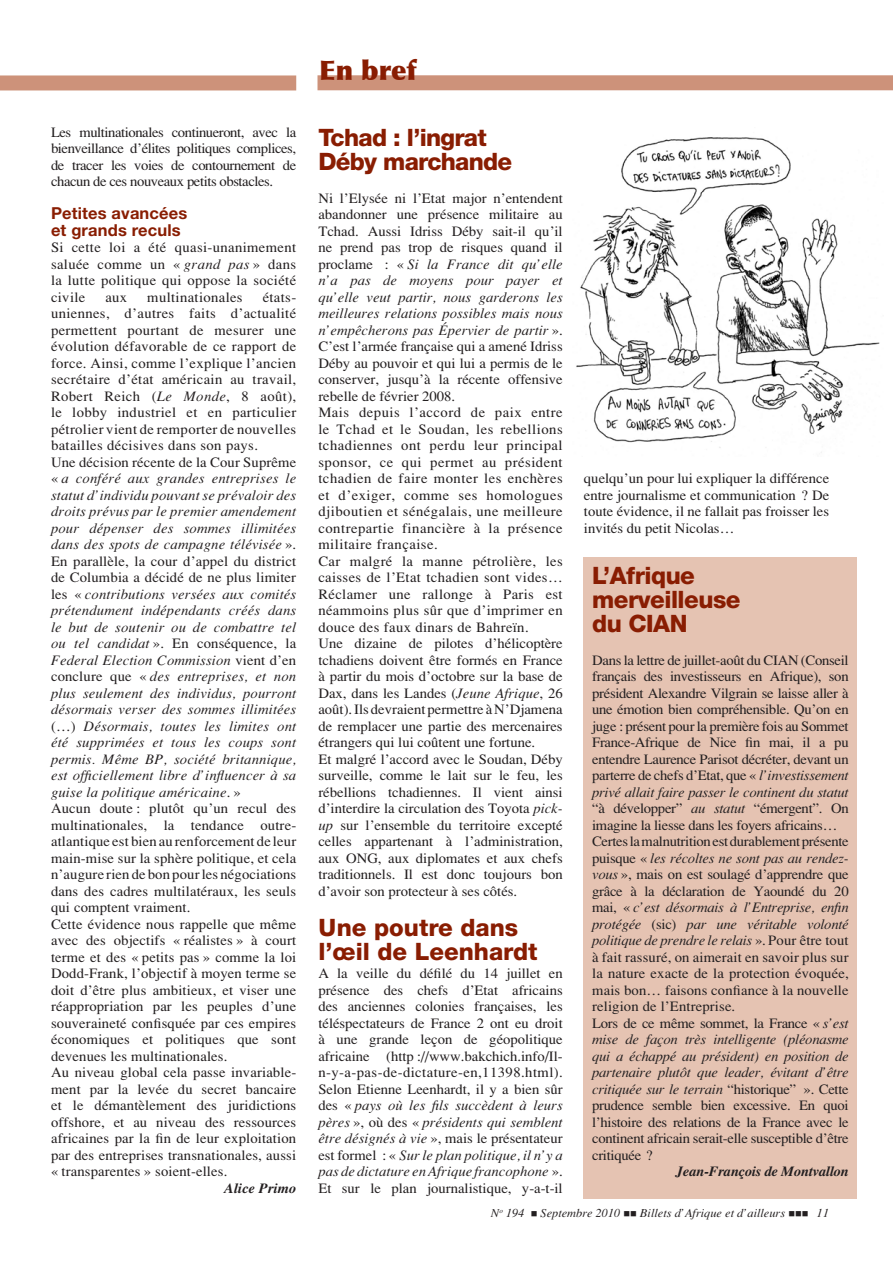
<style>
.page{position:relative;width:893px;height:1263px;background:#fff}
.page>*{position:absolute;margin:0;border:0;box-sizing:border-box;transform-origin:0 0}
.t1{font:900 27px "Optima";color:#891d02}
.t2{font:800 24px/24px "Helvetica Neue";letter-spacing:-.02em;color:#891d02}
.t3{font:800 24px/24px "Helvetica Neue";color:#891d02}
.t4{font:700 16.5px/16.5px "Helvetica Neue";letter-spacing:.01em;color:#891d02}
.t5{font:14.25px/16.5px "Tim Roma Fine";letter-spacing:.01em;color:#231f20;text-align:justify}
.t6{font:14.25px/16.5px "Tim Ital Fine";color:#231f20;text-align:justify}
.t7{font:14.25px/16.5px "Tim Roma Fine";letter-spacing:-.02em;color:#231f20}
.t8{font:14.25px "Tim Ital Fine";letter-spacing:-.02em;color:#231f20}
.t9{font:14.25px "Tim Boit Fine";letter-spacing:-.02em;color:#231f20}
.t10{font:14.25px "Tim Boit Fine";color:#231f20}
.t11{font:12px "Tim Ital Fine";color:#231f20}
.s1{font-family:"Tim Ital Fine"}
.s2{font-family:"Tim Roma Fine"}
</style>
<div class="page">
<div style="left:0;top:75px;width:296px;height:15px;background:#cd927a"></div>
<div style="left:317px;top:75px;width:576px;height:15px;background:#cd927a"></div>
<img style="left:576px;top:137px;width:304px;height:316px">
<div style="left:584px;top:557px;width:273px;height:642px;background:#e5c3b2"></div>
<p class="t5" style="left:51px;top:123px;width:247px">Les multinationales continueront, avec la bienveillance d’élites politiques complices, de tracer les voies de contournement de chacun de ces nouveaux petits obstacles.</p>
<p class="t4" style="left:51px;top:205px;width:138px">Petites avancées et grands reculs</p>
<p class="t5" style="left:51px;top:239px;width:247px">Si cette loi a été quasi-unanimement saluée comme un «<span class="s1">grand pas</span>» dans la lutte politique qui oppose la société civile</p>
<p class="t5" style="left:105px;top:288px;width:23px">aux</p>
<p class="t5" style="left:147px;top:288px;width:97px">multinationales</p>
<p class="t5" style="left:51px;top:288px;width:247px;text-align:left;text-indent:212px">états&shy;uniennes, d’autres faits d’actualité permettent pourtant de mesurer une évolution défavorable de ce rapport de force. Ainsi, comme l’explique l’ancien secrétaire d’état américain au travail, Robert Reich (<span class="s1">Le Monde</span>, 8 août), le lobby industriel et en particulier pétrolier vient de remporter de nouvelles batailles décisives dans son pays.<br>Une décision récente de la Cour Suprême</p>
<p class="t6" style="left:51px;top:470px;width:247px"><span class="s2">«</span>a conféré aux grandes entreprises le statut d’individu pouvant se prévaloir des droits prévus par le premier amendement pour dépenser des sommes illimitées dans des spots de campagne télévisée<span class="s2">».</span></p>
<p class="t5" style="left:51px;top:552px;width:247px">En parallèle, la cour d’appel du district de Columbia a décidé de ne plus limiter</p>
<p class="t6" style="left:51px;top:585px;width:247px"><span class="s2">les «</span>contributions versées aux comités prétendument indépendants créés dans le but de soutenir ou de combattre tel</p>
<p class="t5" style="left:51px;top:635px;width:247px"><span class="s1">ou tel candidat</span>». En conséquence, la</p>
<p class="t6" style="left:51px;top:651px;width:247px">Federal Election Commission <span class="s2">vient d’en conclure que «</span>des entreprises, et non plus seulement des individus, pourront désormais verser des sommes illimitées <span class="s2">(…)</span> Désormais, toutes les limites ont été supprimées et tous les coups sont permis. Même BP, société britannique, est officiellement libre d’influencer à sa guise la politique américaine<span class="s2">.»</span></p>
<p class="t5" style="left:51px;top:800px;width:247px;text-align:left">Aucun doute: plutôt qu’un recul des multinationales, la tendance outre&shy;atlantique est bien au renforcement de leur main-mise sur la sphère politique, et cela n’augure rien de bon pour les négociations dans des cadres multilatéraux, les seuls qui comptent vraiment.<br>Cette évidence nous rappelle que même avec des objectifs «réalistes» à court terme et des «petits pas» comme la loi Dodd-Frank, l’objectif à moyen terme se doit d’être plus ambitieux, et viser une réappropriation par les peuples d’une souveraineté confisquée par ces empires économiques et politiques que sont devenues les multinationales.<br>Au niveau global cela passe invariable&shy;ment par la levée du secret bancaire et le démantèlement des juridictions offshore, et au niveau des ressources africaines par la fin de leur exploitation par des entreprises transnationales, aussi «transparentes» soient-elles.</p>
<p class="t10" style="left:224px;top:1180px;width:74px">Alice Primo</p>
<h1 class="t1" style="left:319px;top:54px;width:98px">En bref</h1>
<h2 class="t2" style="left:318px;top:125px;width:195px">Tchad : l’ingrat<br>Déby marchande</h2>
<p class="t5" style="left:318px;top:189px;width:246px">Ni l’Elysée ni l’Etat major n’entendent abandonner une présence militaire au Tchad. Aussi Idriss Déby sait-il qu’il ne prend pas trop de risques quand il</p>
<p class="t6" style="left:318px;top:255px;width:246px"><span class="s2">proclame : «</span>Si la France dit qu’elle n’a pas de moyens pour payer et qu’elle veut partir, nous garderons les meilleures relations possibles mais nous n’empêcherons pas Épervier de partir<span class="s2">».</span></p>
<p class="t5" style="left:318px;top:338px;width:246px;text-align:left">C’est l’armée française qui a amené Idriss Déby au pouvoir et qui lui a permis de le conserver, jusqu’à la récente offensive rebelle de février 2008.<br>Mais depuis l’accord de paix entre le Tchad et le Soudan, les rebellions tchadiennes ont perdu leur principal sponsor, ce qui permet au président tchadien de faire monter les enchères et d’exiger, comme ses homologues djiboutien et sénégalais, une meilleure contrepartie financière à la présence militaire française.<br>Car malgré la manne pétrolière, les caisses de l’Etat tchadien sont vides… Réclamer une rallonge à Paris est néammoins plus sûr que d’imprimer en douce des faux dinars de Bahreïn.<br>Une dizaine de pilotes d’hélicoptère tchadiens doivent être formés en France à partir du mois d’octobre sur la base de Dax, dans les Landes (<span class="s1">Jeune Afrique</span>, 26 août). Ils devraient permettre à N’Djamena de remplacer une partie des mercenaires étrangers qui lui coûtent une fortune.<br>Et malgré l’accord avec le Soudan, Déby surveille, comme le lait sur le feu, les rébellions tchadiennes. Il vient ainsi d’interdire la circulation des Toyota <span class="s1">pick&shy;up</span> sur l’ensemble du territoire excepté celles appartenant à l’administration, aux ONG, aux diplomates et aux chefs traditionnels. Il est donc toujours bon d’avoir son protecteur à ses côtés.</p>
<h2 class="t3" style="left:318px;top:915px;width:221px">Une poutre dans l’œil de Leenhardt</h2>
<p class="t5" style="left:318px;top:965px;width:246px">A la veille du défilé du 14 juillet en présence des chefs d’Etat africains des anciennes colonies françaises, les téléspectateurs de France 2 ont eu droit à une grande leçon de géopolitique africaine (http://www.bakchich.info/Il&shy;n-y-a-pas-de-dictature-en,11398.html).<br>Selon Etienne Leenhardt, il y a bien sûr</p>
<p class="t6" style="left:318px;top:1097px;width:246px"><span class="s2">des «</span>pays où les fils succèdent à leurs pères<span class="s2">», où des «</span>présidents qui semblent</p>
<p class="t5" style="left:318px;top:1130px;width:246px"><span class="s1">être désignés à vie</span>», mais le présentateur</p>
<p class="t6" style="left:318px;top:1146px;width:246px"><span class="s2">est formel : «</span>Sur le plan politique, il n’y a pas de dictature en Afrique francophone<span class="s2">».</span></p>
<p class="t5" style="left:318px;top:1179px;width:246px">Et sur le plan journalistique, y-a-t-il</p>
<p class="t5" style="left:584px;top:470px;width:247px">quelqu’un pour lui expliquer la différence entre journalisme et communication ? De toute évidence, il ne fallait pas froisser les invités du petit Nicolas…</p>
<h2 class="t2" style="left:592px;top:564px;width:150px">L’Afrique merveilleuse du CIAN</h2>
<p class="t5" style="left:592px;top:651px;width:258px">Dans la lettre de juillet-août du CIAN (Conseil français des investisseurs en Afrique), son président Alexandre Vilgrain se laisse aller à une émotion bien compréhensible. Qu’on en juge: présent pour la première fois au Sommet France-Afrique de Nice fin mai, il a pu entendre Laurence Parisot décréter, devant un parterre de chefs d’Etat, que «<span class="s1">l’investissement</span></p>
<p class="t8" style="left:592px;top:783px;width:258px">privé allait faire passer le continent du statut</p>
<p class="t7" style="left:592px;top:800px;width:258px">“à développer” <span class="s1">au statut</span> “émergent”. On imagine la liesse dans les foyers africains…<br>Certes la malnutrition est durablement présente</p>
<p class="t8" style="left:592px;top:849px;width:258px"><span class="s2">puisque «</span>les récoltes ne sont pas au rendez-</p>
<p class="t7" style="left:592px;top:866px;width:258px"><span class="s1">vous</span>», mais on est soulagé d’apprendre que grâce à la déclaration de Yaoundé du 20</p>
<p class="t6" style="left:592px;top:899px;width:258px"><span class="s2">mai, «</span>c’est désormais à l’Entreprise, enfin protégée <span class="s2">(sic)</span> par une véritable volonté politique de prendre le relais<span class="s2">». Pour être tout</span></p>
<p class="t5" style="left:592px;top:948px;width:258px;text-align:left">à fait rassuré, on aimerait en savoir plus sur la nature exacte de la protection évoquée, mais bon… faisons confiance à la nouvelle religion de l’Entreprise.<br>Lors de ce même sommet, la France «<span class="s1">s’est</span></p>
<p class="t6" style="left:592px;top:1031px;width:258px">mise de façon très intelligente (pléonasme qui a échappé au président) en position de partenaire plutôt que leader, évitant d’être critiquée sur le terrain <span class="s2">“historique” ». Cette</span></p>
<p class="t5" style="left:592px;top:1097px;width:258px">prudence semble bien excessive. En quoi l’histoire des relations de la France avec le continent africain serait-elle susceptible d’être critiquée ?</p>
<p class="t9" style="left:676px;top:1163px;width:174px">Jean-François de Montvallon</p>
<p class="t11" style="left:491px;top:1206px;width:340px">N<sup>o</sup> 194 ■ Septembre 2010 ■■ Billets d’Afrique et d’ailleurs ■■■ 11</p>
</div>
